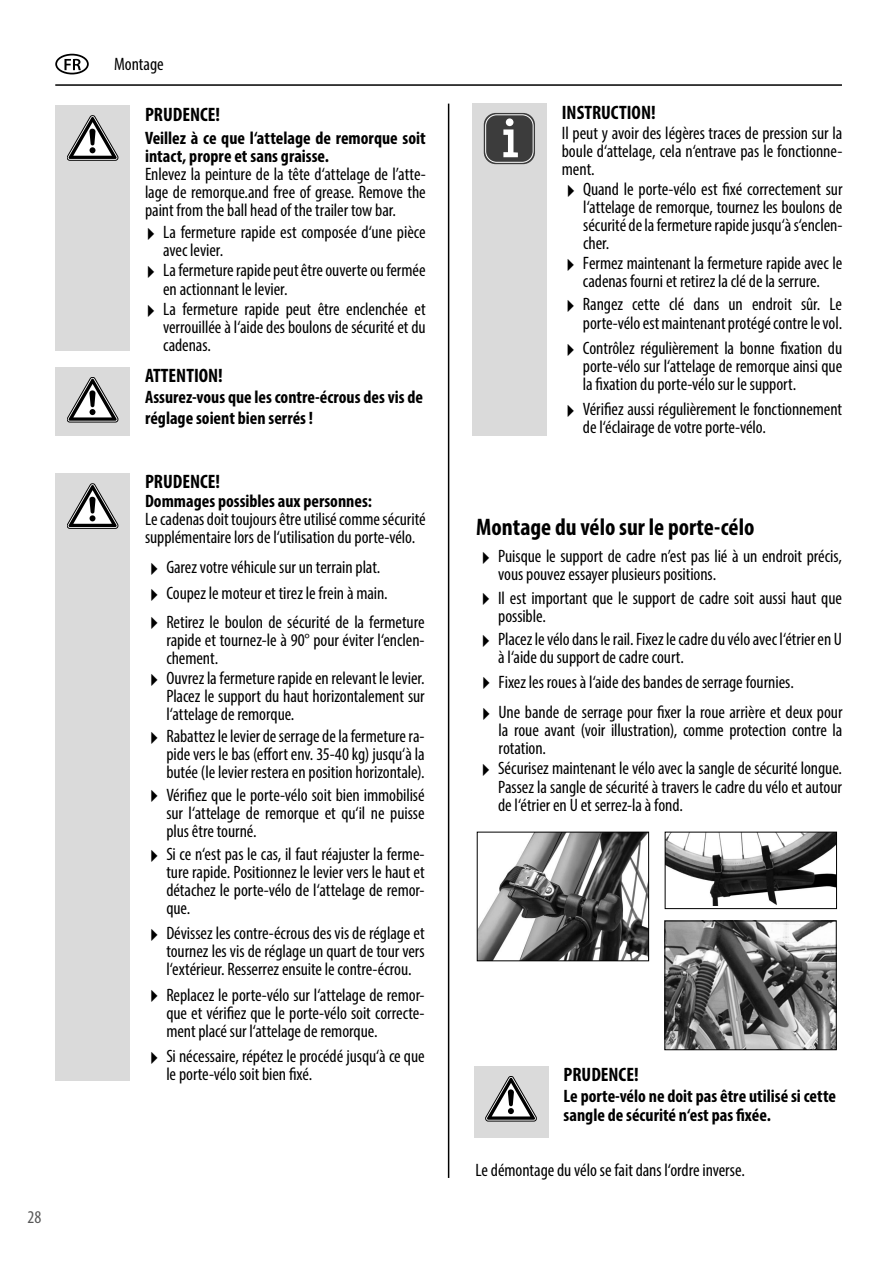
<style>
.page{position:relative;width:893px;height:1263px;background:#fff}
.page>*{position:absolute;margin:0;border:0;box-sizing:border-box;transform-origin:0 0}
.t1{font:700 condensed 24px "Myriad Pro";color:#000}
.t2{font:700 condensed 19.5px "Myriad Pro";color:#000}
.t3{font:condensed 18px/18px "Myriad Pro";letter-spacing:-.005em;color:#000}
.t4{font:700 condensed 18px/18px "Myriad Pro";color:#000}
.t5{font:condensed 18px "Myriad Pro";color:#575757}
</style>
<div class="page">
<hr style="left:55px;top:84px;width:787px;height:2px;background:#000">
<hr style="left:448px;top:104px;width:1px;height:1074px;background:#000">
<div style="left:55px;top:106px;width:75px;height:245px;background:#dadada"></div>
<svg style="left:67px;top:116px;width:51px;height:44px"></svg>
<div style="left:55px;top:473px;width:75px;height:607px;background:#dadada"></div>
<svg style="left:67px;top:484px;width:51px;height:44px"></svg>
<div style="left:474px;top:1066px;width:74px;height:72px;background:#dadada"></div>
<svg style="left:485px;top:1076px;width:51px;height:45px"></svg>
<div style="left:55px;top:367px;width:75px;height:69px;background:#dadada"></div>
<svg style="left:67px;top:377px;width:51px;height:45px"></svg>
<div style="left:55px;top:54px;width:34px;height:20px;border:2px solid #000;border-radius:50%"></div>
<svg style="left:64px;top:59px;width:17px;height:11px"></svg>
<div style="left:472px;top:104px;width:75px;height:332px;background:#dadada"></div>
<div style="left:484px;top:113px;width:51px;height:51px;background:#3c3c3c;border-radius:12px"></div>
<div style="left:485px;top:115px;width:48px;height:48px;border:1px solid #fff;border-radius:11px"></div>
<svg style="left:503px;top:129px;width:15px;height:28px"></svg>
<div style="left:506px;top:118px;width:7px;height:8px;background:#fff;border-radius:50%"></div>
<img style="left:479px;top:834px;width:168px;height:125px">
<div style="left:477px;top:832px;width:172px;height:129px;border:1px solid #000"></div>
<img style="left:667px;top:834px;width:168px;height:72px">
<div style="left:665px;top:832px;width:172px;height:77px;border:1px solid #000"></div>
<img style="left:666px;top:922px;width:169px;height:126px">
<div style="left:664px;top:920px;width:173px;height:130px;border:1px solid #000"></div>
<p class="t5" style="left:28px;top:1206px;width:15px">28</p>
<p class="t3" style="left:114px;top:55px;width:51px">Montage</p>
<p class="t2" style="left:145px;top:102px;width:77px">PRUDENCE!</p>
<p class="t4" style="left:145px;top:128px;width:282px">Veillez à ce que l‘attelage de remorque soit intact, propre et sans graisse.</p>
<p class="t3" style="left:145px;top:165px;width:282px;text-align:justify">Enlevez la peinture de la tête d‘attelage de l’atte&shy;lage de remorque.and free of grease. Remove the paint from the ball head of the trailer tow bar.</p>
<p class="t3" style="left:163px;top:241px;width:62px">avec levier.</p>
<p class="t3" style="left:141px;top:213px;width:286px;line-height:38.4px;text-align:right">✔ La fermeture rapide est composée d‘une pièce<br>La fermeture rapide peut être ouverte ou fermée</p>
<p class="t3" style="left:163px;top:279px;width:126px">en actionnant le levier.</p>
<p class="t3" style="left:163px;top:318px;width:264px">verrouillée à l‘aide des boulons de sécurité et du cadenas.</p>
<p class="t3" style="left:141px;top:300px;width:286px">✔ La fermeture rapide peut être enclenchée et</p>
<p class="t2" style="left:145px;top:364px;width:79px">ATTENTION!</p>
<p class="t4" style="left:145px;top:386px;width:280px;line-height:21px">Assurez-vous que les contre-écrous des vis de réglage soient bien serrés !</p>
<p class="t2" style="left:145px;top:469px;width:77px">PRUDENCE!</p>
<p class="t4" style="left:145px;top:492px;width:229px">Dommages possibles aux personnes:</p>
<p class="t3" style="left:145px;top:510px;width:282px">Le cadenas doit toujours être utilisé comme sécurité supplémentaire lors de l‘utilisation du porte-vélo.</p>
<p class="t3" style="left:144px;top:558px;width:238px">✔ Garez votre véhicule sur un terrain plat.</p>
<p class="t3" style="left:166px;top:579px;width:260px;line-height:28.3px;text-indent:-22px">✔ Coupez le moteur et tirez le frein à main.<br>Retirez le boulon de sécurité de la fermeture</p>
<p class="t3" style="left:166px;top:630px;width:260px">rapide et tournez-le à 90° pour éviter l‘enclen&shy;chement.</p>
<p class="t3" style="left:166px;top:687px;width:260px">Placez le support du haut horizontalement sur l‘attelage de remorque.</p>
<p class="t3" style="left:144px;top:669px;width:282px">✔ Ouvrez la fermeture rapide en relevant le levier.</p>
<p class="t3" style="left:144px;top:727px;width:282px">✔ Rabattez le levier de serrage de la fermeture ra-</p>
<p class="t3" style="left:166px;top:745px;width:260px">pide vers le bas (effort env. 35-40 kg) jusqu‘à la butée (le levier restera en position horizontale).</p>
<p class="t3" style="left:144px;top:785px;width:282px">✔ Vérifiez que le porte-vélo soit bien immobilisé</p>
<p class="t3" style="left:166px;top:803px;width:260px">sur l‘attelage de remorque et qu‘il ne puisse plus être tourné.</p>
<p class="t3" style="left:166px;top:845px;width:260px;text-align:justify">Si ce n‘est pas le cas, il faut réajuster la ferme&shy;ture rapide. Positionnez le levier vers le haut et détachez le porte-vélo de l‘attelage de remor&shy;que.</p>
<p class="t3" style="left:166px;top:942px;width:260px">tournez les vis de réglage un quart de tour vers l‘extérieur. Resserrez ensuite le contre-écrou.</p>
<p class="t3" style="left:144px;top:924px;width:282px">✔ Dévissez les contre-écrous des vis de réglage et</p>
<p class="t3" style="left:144px;top:985px;width:282px">✔ Replacez le porte-vélo sur l‘attelage de remor-</p>
<p class="t3" style="left:166px;top:1003px;width:260px">que et vérifiez que le porte-vélo soit correcte&shy;ment placé sur l‘attelage de remorque.</p>
<p class="t3" style="left:144px;top:1047px;width:282px">✔ Si nécessaire, répétez le procédé jusqu‘à ce que</p>
<p class="t3" style="left:166px;top:1065px;width:147px">le porte-vélo soit bien fixé.</p>
<p class="t2" style="left:562px;top:100px;width:95px">INSTRUCTION!</p>
<p class="t3" style="left:562px;top:124px;width:282px;text-align:justify">Il peut y avoir des légères traces de pression sur la boule d‘attelage, cela n‘entrave pas le fonctionne&shy;ment.</p>
<p class="t3" style="left:561px;top:180px;width:283px">✔ Quand le porte-vélo est fixé correctement sur</p>
<p class="t3" style="left:583px;top:198px;width:261px;text-align:justify">l‘attelage de remorque, tournez les boulons de sécurité de la fermeture rapide jusqu‘à s‘enclen&shy;cher.</p>
<p class="t3" style="left:561px;top:254px;width:283px">✔ Fermez maintenant la fermeture rapide avec le</p>
<p class="t3" style="left:583px;top:272px;width:239px">cadenas fourni et retirez la clé de la serrure.</p>
<p class="t3" style="left:561px;top:295px;width:283px">✔ Rangez cette clé dans un endroit sûr. Le</p>
<p class="t3" style="left:583px;top:313px;width:261px">porte-vélo est maintenant protégé contre le vol.</p>
<p class="t3" style="left:561px;top:339px;width:283px">✔ Contrôlez régulièrement la bonne fixation du</p>
<p class="t3" style="left:583px;top:357px;width:261px">porte-vélo sur l‘attelage de remorque ainsi que la fixation du porte-vélo sur le support.</p>
<p class="t3" style="left:561px;top:400px;width:283px">✔ Vérifiez aussi régulièrement le fonctionnement</p>
<p class="t3" style="left:583px;top:418px;width:185px">de l‘éclairage de votre porte-vélo.</p>
<h1 class="t1" style="left:476px;top:512px;width:280px">Montage du vélo sur le porte-célo</h1>
<p class="t3" style="left:476px;top:547px;width:368px">✔ Puisque le support de cadre n’est pas lié à un endroit précis,</p>
<p class="t3" style="left:498px;top:588px;width:345px">Il est important que le support de cadre soit aussi haut que possible.</p>
<p class="t3" style="left:498px;top:648px;width:187px">à l‘aide du support de cadre court.</p>
<p class="t3" style="left:498px;top:565px;width:220px">vous pouvez essayer plusieurs positions.</p>
<p class="t3" style="left:476px;top:630px;width:368px">✔ Placez le vélo dans le rail. Fixez le cadre du vélo avec l‘étrier en U</p>
<p class="t3" style="left:476px;top:673px;width:319px">✔ Fixez les roues à l‘aide des bandes de serrage fournies.</p>
<p class="t3" style="left:476px;top:703px;width:368px">✔ Une bande de serrage pour fixer la roue arrière et deux pour</p>
<p class="t3" style="left:499px;top:721px;width:345px">la roue avant (voir illustration), comme protection contre la rotation.</p>
<p class="t3" style="left:498px;top:759px;width:345px;text-align:justify">Sécurisez maintenant le vélo avec la sangle de sécurité longue.<br>Passez la sangle de sécurité à travers le cadre du vélo et autour de l‘étrier en U et serrez-la à fond.</p>
<p class="t2" style="left:563px;top:1063px;width:77px">PRUDENCE!</p>
<p class="t4" style="left:563px;top:1086px;width:274px;line-height:19.5px">Le porte-vélo ne doit pas être utilisé si cette sangle de sécurité n‘est pas fixée.</p>
<p class="t3" style="left:476px;top:1161px;width:271px">Le démontage du vélo se fait dans l‘ordre inverse.</p>
</div>
